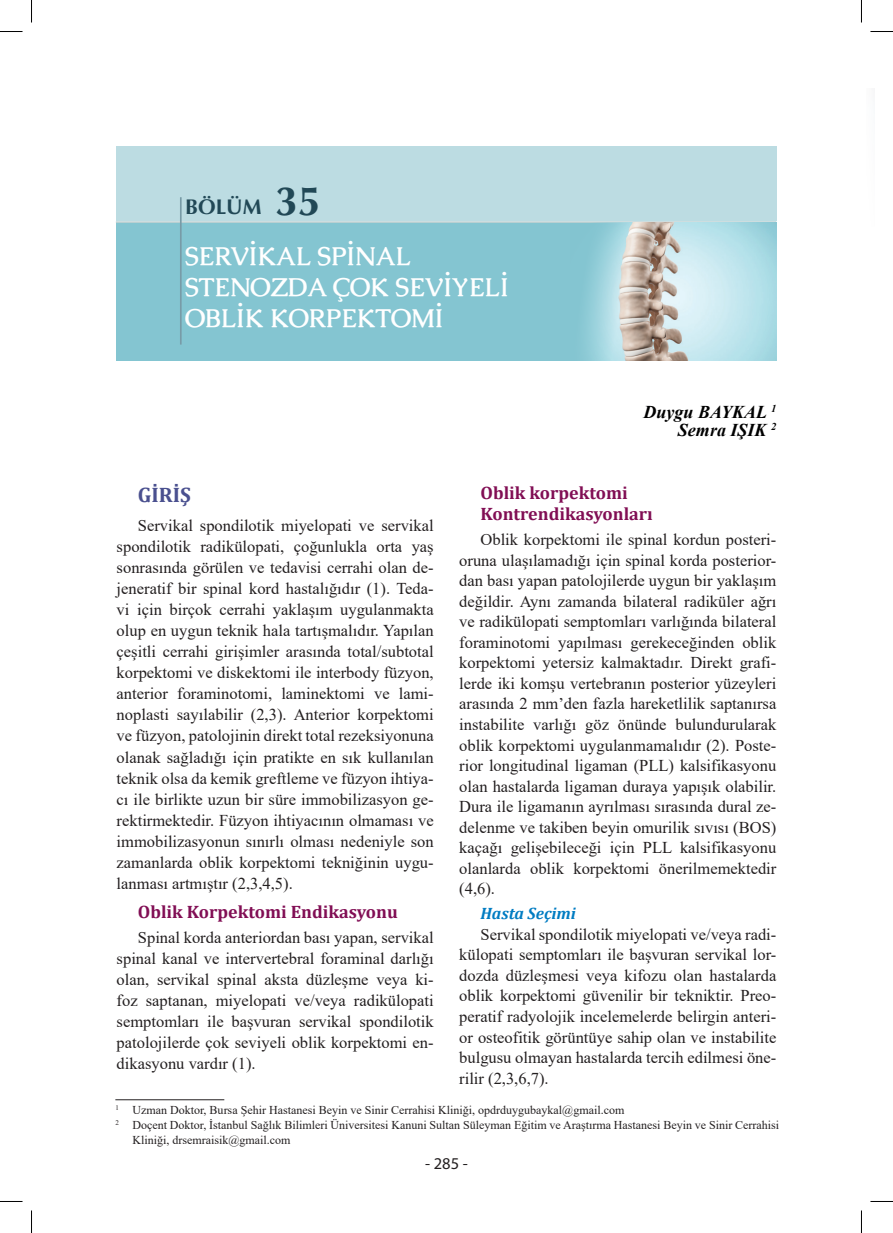
<style>
.page{position:relative;width:893px;height:1233px;background:#fff}
.page>*{position:absolute;margin:0;border:0;box-sizing:border-box;transform-origin:0 0}
.t1{font:700 41.1px "Optima LT";color:#214856}
.t2{font:700 25.5px/30.6px "Caudex";color:#fff}
.t3{font:700 21.15px "Optima LT";color:#214856}
.t4{font:700 21px "Cambria";color:#4a508f}
.t5{font:700 18px/20.7px "Cambria";color:#810e54}
.t6{font:italic 700 18px/18px "Times New Roman";color:#000001;text-align:right}
.t7{font:16.5px/20.5px "Times New Roman";color:#231f20;text-align:justify}
.t8{font:italic 700 16.5px "Cambria";color:#007cc2}
.t9{font:16.5px "Myriad Pro";color:#231f20}
.t10{font:12px "Times New Roman";color:#231f20}
</style>
<div class="page">
<hr style="left:115px;top:1099px;width:109px;height:1px;background:#231f20">
<div style="left:116px;top:146px;width:660px;height:75px;background:#bcdce2"></div>
<div style="left:116px;top:222px;width:657px;height:138px;background:#84c5d1"></div>
<hr style="left:116px;top:221px;width:660px;height:2px;background:#bbd1d3">
<hr style="left:180px;top:197px;width:1px;height:147px;background:#789ba7">
<img style="left:586px;top:223px;width:190px;height:137px">
<svg style="left:0;top:31px;width:22px;height:1px"></svg>
<svg style="left:870px;top:31px;width:22px;height:1px"></svg>
<svg style="left:0;top:1201px;width:22px;height:1px"></svg>
<svg style="left:870px;top:1201px;width:22px;height:1px"></svg>
<svg style="left:31px;top:0;width:1px;height:23px"></svg>
<svg style="left:31px;top:1210px;width:1px;height:22px"></svg>
<p class="t3" style="left:185px;top:194px;width:78px">BÖLÜM</p>
<h1 class="t1" style="left:275px;top:176px;width:47px">35</h1>
<h2 class="t2" style="left:185px;top:241px;width:325px">SERVİKAL SPİNAL<br>STENOZDA ÇOK SEVİYELİ<br>OBLİK KORPEKTOMİ</h2>
<p class="t6" style="left:643px;top:402px;width:134px">Duygu BAYKAL <sup>1<br></sup>Semra IŞIK <sup>2</sup></p>
<p class="t4" style="left:138px;top:480px;width:54px">GIRIŞ</p>
<p class="t7" style="left:117px;top:514px;width:318px;line-height:21px;text-indent:21px">Servikal spondilotik miyelopati ve servikal spondilotik radikülopati, çoğunlukla orta yaş sonrasında görülen ve tedavisi cerrahi olan de&shy;jeneratif bir spinal kord hastalığıdır (1). Teda&shy;vi için birçok cerrahi yaklaşım uygulanmakta olup en uygun teknik hala tartışmalıdır. Yapılan çeşitli cerrahi girişimler arasında total/subtotal korpektomi ve diskektomi ile interbody füzyon, anterior foraminotomi, laminektomi ve lami&shy;noplasti sayılabilir (2,3). Anterior korpektomi ve füzyon, patolojinin direkt total rezeksiyonuna olanak sağladığı için pratikte en sık kullanılan teknik olsa da kemik greftleme ve füzyon ihtiya&shy;cı ile birlikte uzun bir süre immobilizasyon ge&shy;rektirmektedir. Füzyon ihtiyacının olmaması ve immobilizasyonun sınırlı olması nedeniyle son zamanlarda oblik korpektomi tekniğinin uygu&shy;lanması artmıştır (2,3,4,5).</p>
<p class="t5" style="left:138px;top:900px;width:261px">Oblik Korpektomi Endikasyonu</p>
<p class="t7" style="left:117px;top:926px;width:318px;line-height:21px;text-indent:21px">Spinal korda anteriordan bası yapan, servikal spinal kanal ve intervertebral foraminal darlığı olan, servikal spinal aksta düzleşme veya ki&shy;foz saptanan, miyelopati ve/veya radikülopati semptomları ile başvuran servikal spondilotik patolojilerde çok seviyeli oblik korpektomi en&shy;dikasyonu vardır (1).</p>
<p class="t5" style="left:480px;top:482px;width:174px">Oblik korpektomi<br>Kontrendikasyonları</p>
<p class="t7" style="left:459px;top:528px;width:318px;text-indent:21px">Oblik korpektomi ile spinal kordun posteri&shy;oruna ulaşılamadığı için spinal korda posterior&shy;dan bası yapan patolojilerde uygun bir yaklaşım değildir. Aynı zamanda bilateral radiküler ağrı ve radikülopati semptomları varlığında bilateral foraminotomi yapılması gerekeceğinden oblik korpektomi yetersiz kalmaktadır. Direkt grafi&shy;lerde iki komşu vertebranın posterior yüzeyleri arasında 2 mm’den fazla hareketlilik saptanırsa instabilite varlığı göz önünde bulundurularak oblik korpektomi uygulanmamalıdır (2). Poste&shy;rior longitudinal ligaman (PLL) kalsifikasyonu olan hastalarda ligaman duraya yapışık olabilir.<br>Dura ile ligamanın ayrılması sırasında dural ze&shy;delenme ve takiben beyin omurilik sıvısı (BOS) kaçağı gelişebileceği için PLL kalsifikasyonu olanlarda oblik korpektomi önerilmemektedir (4,6).</p>
<p class="t8" style="left:480px;top:901px;width:97px">Hasta Seçimi</p>
<p class="t7" style="left:459px;top:923px;width:318px;text-indent:21px">Servikal spondilotik miyelopati ve/veya radi&shy;külopati semptomları ile başvuran servikal lor&shy;dozda düzleşmesi veya kifozu olan hastalarda oblik korpektomi güvenilir bir tekniktir. Preo&shy;peratif radyolojik incelemelerde belirgin anteri&shy;or osteofitik görüntüye sahip olan ve instabilite bulgusu olmayan hastalarda tercih edilmesi öne&shy;rilir (2,3,6,7).</p>
<p class="t10" style="left:115px;top:1101px;width:510px"><sup>1</sup> Uzman Doktor, Bursa Şehir Hastanesi Beyin ve Sinir Cerrahisi Kliniği, opdrduygubaykal@gmail.com</p>
<p class="t10" style="left:115px;top:1116px;width:665px"><sup>2</sup> Doçent Doktor, İstanbul Sağlık Bilimleri Üniversitesi Kanuni Sultan Süleyman Eğitim ve Araştırma Hastanesi Beyin ve Sinir Cerrahisi</p>
<p class="t10" style="left:132px;top:1131px;width:160px">Kliniği, drsemraisik@gmail.com</p>
<p class="t9" style="left:425px;top:1152px;width:44px">- 285 -</p>
</div>
